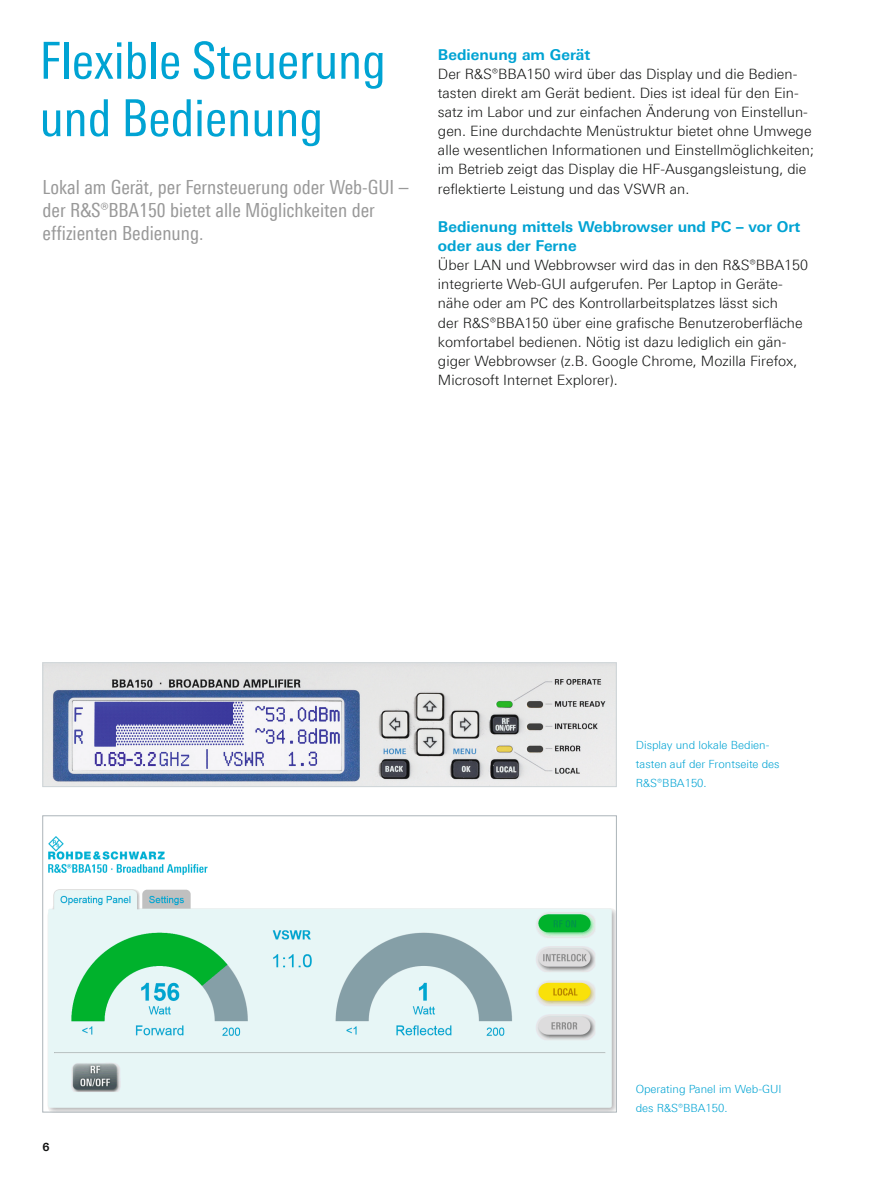
<style>
.page{position:relative;width:893px;height:1191px;background:#fff}
.page>*{position:absolute;margin:0;border:0;box-sizing:border-box;transform-origin:0 0}
.t1{font:51px/57.4px "Linotype Univers 420 Cn";color:#00a3d3}
.t2{font:19.5px/23.4px "Linotype Univers 420 Cn";color:#999}
.t3{font:700 15px/19.2px "Linotype Univers 630";color:#00a3d3}
.t4{font:300 14.25px/19.2px "Linotype Univers 330";color:#131413}
.t5{font:300 11.25px/19.2px "Linotype Univers 330";color:#00a3d3}
.t6{font:700 11.25px "Linotype Univers 630";color:#131413}
</style>
<div class="page">
<img style="left:48px;top:836px;width:567px;height:274px">
<div style="left:43px;top:815px;width:574px;height:297px;border:1px solid #acb4b9"></div>
<img style="left:45px;top:664px;width:570px;height:121px">
<div style="left:43px;top:662px;width:574px;height:125px;border:1px solid #cdd4d7"></div>
<h1 class="t1" style="left:40px;top:32px;width:348px">Flexible Steuerung und Bedienung</h1>
<h2 class="t2" style="left:43px;top:175px;width:368px">Lokal am Gerät, per Fernsteuerung oder Web-GUI – der R&amp;S®BBA150 bietet alle Möglichkeiten der effizienten Bedienung.</h2>
<p class="t3" style="left:438px;top:45px;width:154px">Bedienung am Gerät</p>
<p class="t4" style="left:438px;top:64px;width:378px">Der R&amp;S®BBA150 wird über das Display und die Bedien&shy;tasten direkt am Gerät bedient. Dies ist ideal für den Ein&shy;satz im Labor und zur einfachen Änderung von Einstellun&shy;gen. Eine durchdachte Menüstruktur bietet ohne Umwege alle wesentlichen Informationen und Einstellmöglichkeiten; im Betrieb zeigt das Display die HF-Ausgangsleistung, die reflektierte Leistung und das VSWR an.</p>
<p class="t3" style="left:438px;top:217px;width:364px">Bedienung mittels Webbrowser und PC – vor Ort oder aus der Ferne</p>
<p class="t4" style="left:438px;top:255px;width:372px">Über LAN und Webbrowser wird das in den R&amp;S®BBA150 integrierte Web-GUI aufgerufen. Per Laptop in Geräte&shy;nähe oder am PC des Kontrollarbeitsplatzes lässt sich<br>der R&amp;S®BBA150 über eine grafische Benutzeroberfläche komfortabel bedienen. Nötig ist dazu lediglich ein gän&shy;giger Webbrowser (z.B. Google Chrome, Mozilla Firefox, Microsoft Internet Explorer).</p>
<p class="t6" style="left:43px;top:1139px;width:9px">6</p>
<p class="t5" style="left:636px;top:735px;width:145px">Display und lokale Bedien&shy;tasten auf der Frontseite des<br>R&amp;S®BBA150.</p>
<p class="t5" style="left:636px;top:1079px;width:147px">Operating Panel im Web-GUI des R&amp;S®BBA150.</p>
</div>
